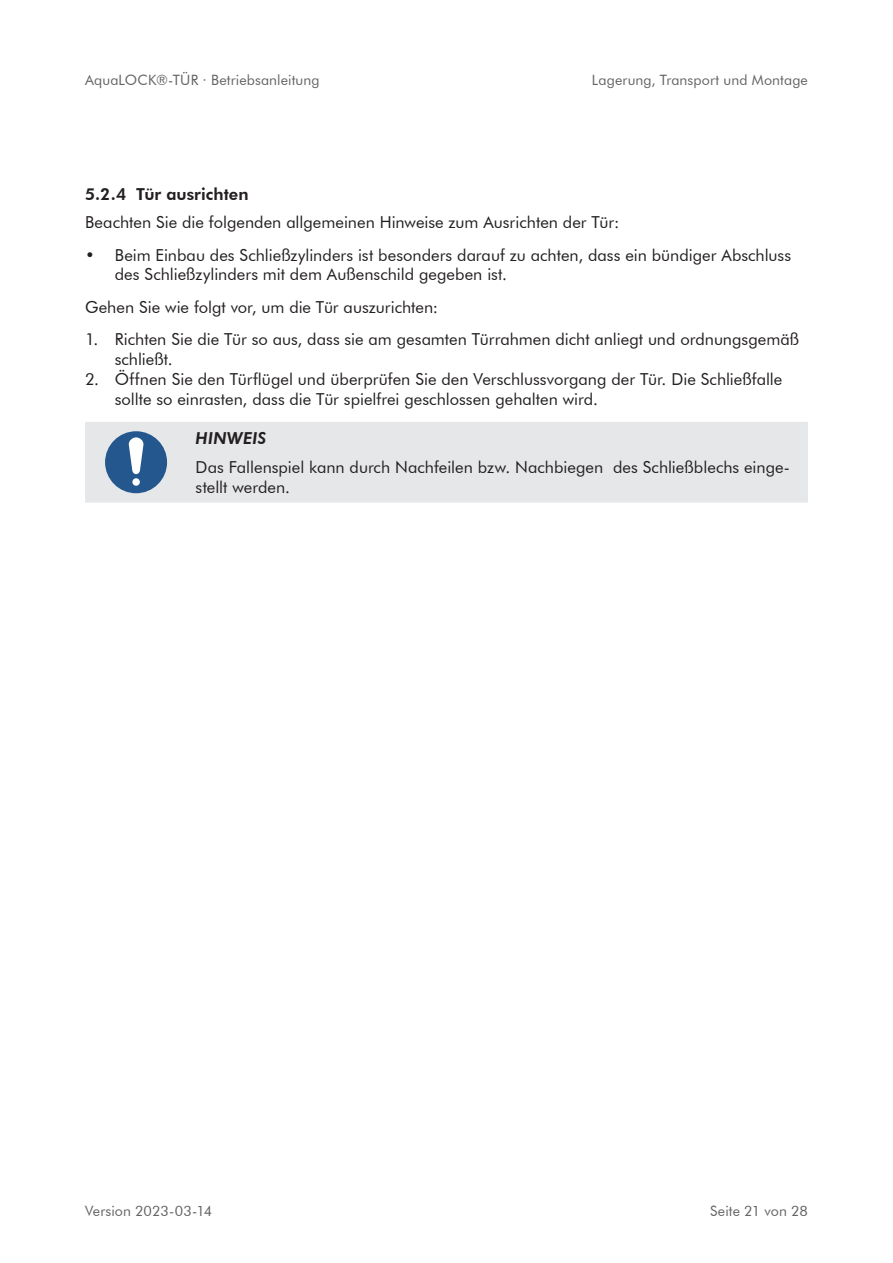
<style>
.page{position:relative;width:893px;height:1263px;background:#fff}
.page>*{position:absolute;margin:0;border:0;box-sizing:border-box;transform-origin:0 0}
.t1{font:16.5px/19.8px "Futura BT";color:#231f20}
.t2{font:800 16.5px "Futura BT";color:#231f20}
.t3{font:italic 800 16.5px "Futura BT";letter-spacing:.015em;color:#231f20}
.t4{font:14.25px "Futura BT";letter-spacing:.01em;color:#636366}
</style>
<div class="page">
<div style="left:85px;top:422px;width:723px;height:81px;background:#e6e7e9"></div>
<div style="left:105px;top:431px;width:62px;height:62px;background:#24578e;border-radius:50%"></div>
<div style="left:131px;top:477px;width:10px;height:10px;background:#fff;border-radius:50%"></div>
<div style="left:130px;top:476px;width:12px;height:12px;border:3px solid #24578e;border-radius:50%"></div>
<svg style="left:128px;top:437px;width:16px;height:38px"></svg>
<p class="t4" style="left:85px;top:71px;width:236px">AquaLOCK®-TÜR · Betriebsanleitung</p>
<p class="t4" style="left:592px;top:71px;width:218px">Lagerung, Transport und Montage</p>
<p class="t2" style="left:85px;top:187px;width:165px">5 .2 .4 Tür ausrichten</p>
<p class="t1" style="left:85px;top:212px;width:536px">Beachten Sie die folgenden allgemeinen Hinweise zum Ausrichten der Tür:</p>
<p class="t1" style="left:115px;top:246px;width:678px;text-indent:-30px">• Beim Einbau des Schließzylinders ist besonders darauf zu achten, dass ein bündiger Abschluss des Schließzylinders mit dem Außenschild gegeben ist.</p>
<p class="t1" style="left:85px;top:297px;width:355px">Gehen Sie wie folgt vor, um die Tür auszurichten:</p>
<p class="t1" style="left:115px;top:331px;width:686px;text-indent:-30px">1. Richten Sie die Tür so aus, dass sie am gesamten Türrahmen dicht anliegt und ordnungsgemäß schließt.</p>
<p class="t1" style="left:115px;top:371px;width:669px;text-indent:-30px">2. Öffnen Sie den Türflügel und überprüfen Sie den Verschlussvorgang der Tür. Die Schließfalle sollte so einrasten, dass die Tür spielfrei geschlossen gehalten wird.</p>
<p class="t3" style="left:196px;top:432px;width:72px">HINWEIS</p>
<p class="t1" style="left:196px;top:457px;width:596px">Das Fallenspiel kann durch Nachfeilen bzw. Nachbiegen des Schließblechs einge&shy;stellt werden.</p>
<p class="t4" style="left:85px;top:1205px;width:129px">Version 2023-03-14</p>
<p class="t4" style="left:710px;top:1205px;width:99px">Seite 21 von 28</p>
</div>
